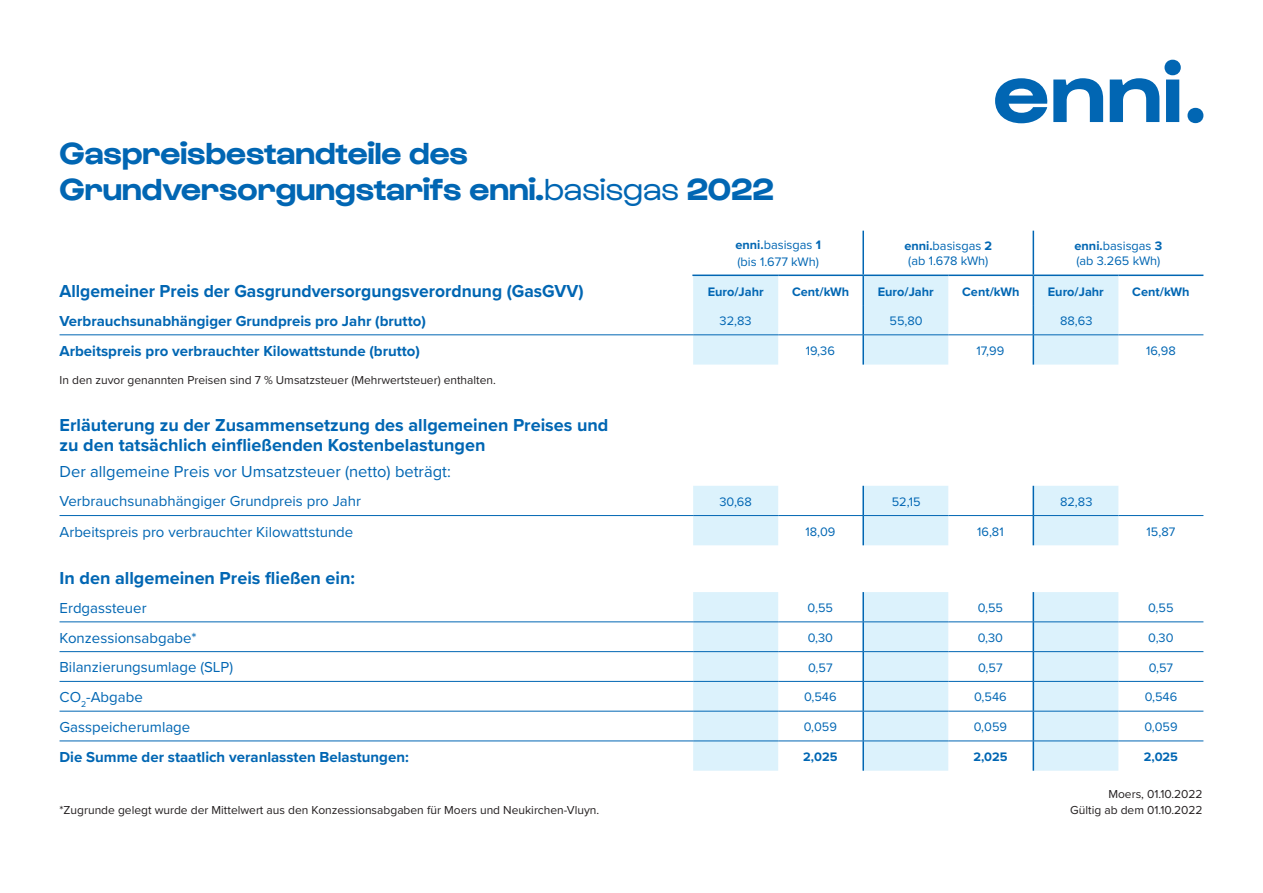
<style>
.page{position:relative;width:1263px;height:893px;background:#fff}
.page>*{position:absolute;margin:0;border:0;box-sizing:border-box;transform-origin:0 0}
.t1{font:700 31.5px/36.2px "Gustavo";color:#0166b3}
.t2{font:700 18px/19.5px "Proxima Nova";color:#0166b3}
.t3{font:16.5px "Proxima Nova";color:#0166b3}
.t4{font:15px "Proxima Nova";color:#0166b3}
.t5{font:700 15px "Proxima Nova";color:#0166b3}
.t6{font:12.75px/15.3px "Proxima Nova";color:#0166b3}
.t7{font:700 12.75px "Proxima Nova";color:#0166b3}
.t8{font:12px "Proxima Nova";color:#231f20}
.s1{font-weight:400}
.s2{font-weight:700}
</style>
<div class="page">
<svg style="left:693px;top:276px;width:425px;height:495px"></svg>
<hr style="left:692px;top:275px;width:86px;height:1px;background:#0166b3">
<hr style="left:778px;top:275px;width:85px;height:1px;background:#0166b3">
<hr style="left:863px;top:275px;width:85px;height:1px;background:#0166b3">
<hr style="left:948px;top:275px;width:85px;height:1px;background:#0166b3">
<hr style="left:1033px;top:275px;width:85px;height:1px;background:#0166b3">
<hr style="left:1118px;top:275px;width:85px;height:1px;background:#0166b3">
<hr style="left:862px;top:231px;width:2px;height:44px;background:#0166b3">
<hr style="left:862px;top:276px;width:2px;height:29px;background:#0166b3">
<hr style="left:862px;top:305px;width:2px;height:30px;background:#0166b3">
<hr style="left:862px;top:335px;width:2px;height:30px;background:#0166b3">
<hr style="left:1032px;top:231px;width:2px;height:44px;background:#0166b3">
<hr style="left:1032px;top:276px;width:2px;height:29px;background:#0166b3">
<hr style="left:1032px;top:305px;width:2px;height:30px;background:#0166b3">
<hr style="left:1032px;top:335px;width:2px;height:30px;background:#0166b3">
<hr style="left:862px;top:486px;width:2px;height:29px;background:#0166b3">
<hr style="left:862px;top:516px;width:2px;height:29px;background:#0166b3">
<hr style="left:862px;top:592px;width:2px;height:30px;background:#0166b3">
<hr style="left:862px;top:622px;width:2px;height:29px;background:#0166b3">
<hr style="left:862px;top:652px;width:2px;height:29px;background:#0166b3">
<hr style="left:862px;top:682px;width:2px;height:29px;background:#0166b3">
<hr style="left:862px;top:711px;width:2px;height:30px;background:#0166b3">
<hr style="left:862px;top:741px;width:2px;height:30px;background:#0166b3">
<hr style="left:1032px;top:486px;width:2px;height:29px;background:#0166b3">
<hr style="left:1032px;top:516px;width:2px;height:29px;background:#0166b3">
<hr style="left:1032px;top:592px;width:2px;height:30px;background:#0166b3">
<hr style="left:1032px;top:622px;width:2px;height:29px;background:#0166b3">
<hr style="left:1032px;top:652px;width:2px;height:29px;background:#0166b3">
<hr style="left:1032px;top:682px;width:2px;height:29px;background:#0166b3">
<hr style="left:1032px;top:711px;width:2px;height:30px;background:#0166b3">
<hr style="left:1032px;top:741px;width:2px;height:30px;background:#0166b3">
<hr style="left:693px;top:335px;width:85px;height:1px;background:#0166b3">
<hr style="left:778px;top:335px;width:85px;height:1px;background:#0166b3">
<hr style="left:863px;top:335px;width:85px;height:1px;background:#0166b3">
<hr style="left:948px;top:335px;width:85px;height:1px;background:#0166b3">
<hr style="left:1033px;top:335px;width:85px;height:1px;background:#0166b3">
<hr style="left:1118px;top:335px;width:85px;height:1px;background:#0166b3">
<hr style="left:693px;top:622px;width:85px;height:1px;background:#0166b3">
<hr style="left:778px;top:622px;width:85px;height:1px;background:#0166b3">
<hr style="left:863px;top:622px;width:85px;height:1px;background:#0166b3">
<hr style="left:948px;top:622px;width:85px;height:1px;background:#0166b3">
<hr style="left:1033px;top:622px;width:85px;height:1px;background:#0166b3">
<hr style="left:1118px;top:622px;width:85px;height:1px;background:#0166b3">
<hr style="left:693px;top:651px;width:85px;height:1px;background:#0166b3">
<hr style="left:778px;top:651px;width:85px;height:1px;background:#0166b3">
<hr style="left:863px;top:651px;width:85px;height:1px;background:#0166b3">
<hr style="left:948px;top:651px;width:85px;height:1px;background:#0166b3">
<hr style="left:1033px;top:651px;width:85px;height:1px;background:#0166b3">
<hr style="left:1118px;top:651px;width:85px;height:1px;background:#0166b3">
<hr style="left:693px;top:681px;width:85px;height:1px;background:#0166b3">
<hr style="left:778px;top:681px;width:85px;height:1px;background:#0166b3">
<hr style="left:863px;top:681px;width:85px;height:1px;background:#0166b3">
<hr style="left:948px;top:681px;width:85px;height:1px;background:#0166b3">
<hr style="left:1033px;top:681px;width:85px;height:1px;background:#0166b3">
<hr style="left:1118px;top:681px;width:85px;height:1px;background:#0166b3">
<hr style="left:693px;top:711px;width:85px;height:1px;background:#0166b3">
<hr style="left:778px;top:711px;width:85px;height:1px;background:#0166b3">
<hr style="left:863px;top:711px;width:85px;height:1px;background:#0166b3">
<hr style="left:948px;top:711px;width:85px;height:1px;background:#0166b3">
<hr style="left:1033px;top:711px;width:85px;height:1px;background:#0166b3">
<hr style="left:1118px;top:711px;width:85px;height:1px;background:#0166b3">
<hr style="left:693px;top:741px;width:85px;height:1px;background:#0166b3">
<hr style="left:778px;top:741px;width:85px;height:1px;background:#0166b3">
<hr style="left:863px;top:741px;width:85px;height:1px;background:#0166b3">
<hr style="left:948px;top:741px;width:85px;height:1px;background:#0166b3">
<hr style="left:1033px;top:741px;width:85px;height:1px;background:#0166b3">
<hr style="left:1118px;top:741px;width:85px;height:1px;background:#0166b3">
<hr style="left:60px;top:515px;width:633px;height:1px;background:#0166b3">
<hr style="left:693px;top:515px;width:85px;height:1px;background:#0166b3">
<hr style="left:778px;top:515px;width:85px;height:1px;background:#0166b3">
<hr style="left:863px;top:515px;width:85px;height:1px;background:#0166b3">
<hr style="left:948px;top:515px;width:85px;height:1px;background:#0166b3">
<hr style="left:1033px;top:515px;width:85px;height:1px;background:#0166b3">
<hr style="left:1118px;top:515px;width:85px;height:1px;background:#0166b3">
<hr style="left:60px;top:622px;width:633px;height:1px;background:#0166b3">
<hr style="left:60px;top:651px;width:633px;height:1px;background:#0166b3">
<hr style="left:60px;top:681px;width:633px;height:1px;background:#0166b3">
<hr style="left:60px;top:711px;width:633px;height:1px;background:#0166b3">
<hr style="left:60px;top:741px;width:633px;height:1px;background:#0166b3">
<hr style="left:60px;top:335px;width:633px;height:1px;background:#0166b3">
<svg style="left:995px;top:60px;width:208px;height:63px"></svg>
<h1 class="t1" style="left:60px;top:137px;width:716px">Gaspreisbestandteile des<br>Grundversorgungstarifs enni.<span class="s1">basisgas</span> 2022</h1>
<p class="t6" style="left:735px;top:236px;width:87px;line-height:16.5px"><span class="s2">enni.</span>basisgas <span class="s2">1 </span>(bis 1.677 kWh)</p>
<p class="t6" style="left:904px;top:238px;width:89px;text-align:center"><span class="s2">enni.</span>basisgas <span class="s2">2 </span>(ab 1.678 kWh)</p>
<p class="t6" style="left:1074px;top:238px;width:89px"><span class="s2">enni.</span>basisgas <span class="s2">3 </span>(ab 3.265 kWh)</p>
<h2 class="t2" style="left:60px;top:281px;width:526px">Allgemeiner Preis der Gasgrundversorgungsverordnung (GasGVV)</h2>
<p class="t7" style="left:708px;top:282px;width:58px">Euro/Jahr</p>
<p class="t7" style="left:792px;top:282px;width:59px">Cent/kWh</p>
<p class="t7" style="left:878px;top:282px;width:58px">Euro/Jahr</p>
<p class="t7" style="left:962px;top:282px;width:59px">Cent/kWh</p>
<p class="t7" style="left:1048px;top:282px;width:58px">Euro/Jahr</p>
<p class="t7" style="left:1132px;top:282px;width:59px">Cent/kWh</p>
<p class="t5" style="left:60px;top:310px;width:368px">Verbrauchsunabhängiger Grundpreis pro Jahr (brutto)</p>
<p class="t6" style="left:720px;top:312px;width:34px">32,83</p>
<p class="t6" style="left:889px;top:312px;width:35px">55,80</p>
<p class="t6" style="left:1060px;top:312px;width:34px">88,63</p>
<p class="t5" style="left:60px;top:340px;width:362px">Arbeitspreis pro verbrauchter Kilowattstunde (brutto)</p>
<p class="t6" style="left:806px;top:342px;width:31px">19,36</p>
<p class="t6" style="left:977px;top:342px;width:29px">17,99</p>
<p class="t6" style="left:1146px;top:342px;width:31px">16,98</p>
<p class="t8" style="left:60px;top:371px;width:438px">In den zuvor genannten Preisen sind 7 % Umsatzsteuer (Mehrwertsteuer) enthalten.</p>
<h2 class="t2" style="left:60px;top:415px;width:550px">Erläuterung zu der Zusammensetzung des allgemeinen Preises und zu den tatsächlich einfließenden Kostenbelastungen</h2>
<p class="t3" style="left:60px;top:460px;width:393px">Der allgemeine Preis vor Umsatzsteuer (netto) beträgt:</p>
<p class="t4" style="left:60px;top:490px;width:303px">Verbrauchsunabhängiger Grundpreis pro Jahr</p>
<p class="t6" style="left:719px;top:493px;width:34px">30,68</p>
<p class="t6" style="left:892px;top:493px;width:30px">52,15</p>
<p class="t6" style="left:1060px;top:493px;width:34px">82,83</p>
<p class="t4" style="left:60px;top:520px;width:295px">Arbeitspreis pro verbrauchter Kilowattstunde</p>
<p class="t6" style="left:805px;top:523px;width:32px">18,09</p>
<p class="t6" style="left:977px;top:523px;width:28px">16,81</p>
<p class="t6" style="left:1146px;top:523px;width:30px">15,87</p>
<h2 class="t2" style="left:60px;top:568px;width:297px">In den allgemeinen Preis fließen ein:</h2>
<p class="t4" style="left:60px;top:597px;width:89px">Erdgassteuer</p>
<p class="t6" style="left:808px;top:599px;width:27px">0,55</p>
<p class="t6" style="left:978px;top:599px;width:27px">0,55</p>
<p class="t6" style="left:1148px;top:599px;width:27px">0,55</p>
<p class="t4" style="left:60px;top:626px;width:138px">Konzessionsabgabe*</p>
<p class="t6" style="left:808px;top:629px;width:27px">0,30</p>
<p class="t6" style="left:978px;top:629px;width:27px">0,30</p>
<p class="t6" style="left:1148px;top:629px;width:27px">0,30</p>
<p class="t4" style="left:60px;top:656px;width:175px">Bilanzierungsumlage (SLP)</p>
<p class="t6" style="left:808px;top:659px;width:26px">0,57</p>
<p class="t6" style="left:978px;top:659px;width:26px">0,57</p>
<p class="t6" style="left:1149px;top:659px;width:26px">0,57</p>
<p class="t4" style="left:60px;top:686px;width:85px">CO<sub>2</sub>-Abgabe</p>
<p class="t6" style="left:804px;top:689px;width:34px">0,546</p>
<p class="t6" style="left:974px;top:689px;width:34px">0,546</p>
<p class="t6" style="left:1145px;top:689px;width:34px">0,546</p>
<p class="t4" style="left:60px;top:716px;width:132px">Gasspeicherumlage</p>
<p class="t6" style="left:804px;top:719px;width:35px">0,059</p>
<p class="t6" style="left:974px;top:719px;width:35px">0,059</p>
<p class="t6" style="left:1144px;top:719px;width:35px">0,059</p>
<p class="t5" style="left:60px;top:746px;width:351px">Die Summe der staatlich veranlassten Belastungen:</p>
<p class="t7" style="left:803px;top:747px;width:36px">2,025</p>
<p class="t7" style="left:973px;top:747px;width:36px">2,025</p>
<p class="t7" style="left:1144px;top:747px;width:36px">2,025</p>
<p class="t8" style="left:1108px;top:785px;width:96px">Moers, 01.10.2022</p>
<p class="t8" style="left:60px;top:801px;width:541px">*Zugrunde gelegt wurde der Mittelwert aus den Konzessionsabgaben für Moers und Neukirchen-Vluyn.</p>
<p class="t8" style="left:1070px;top:801px;width:134px">Gültig ab dem 01.10.2022</p>
</div>
